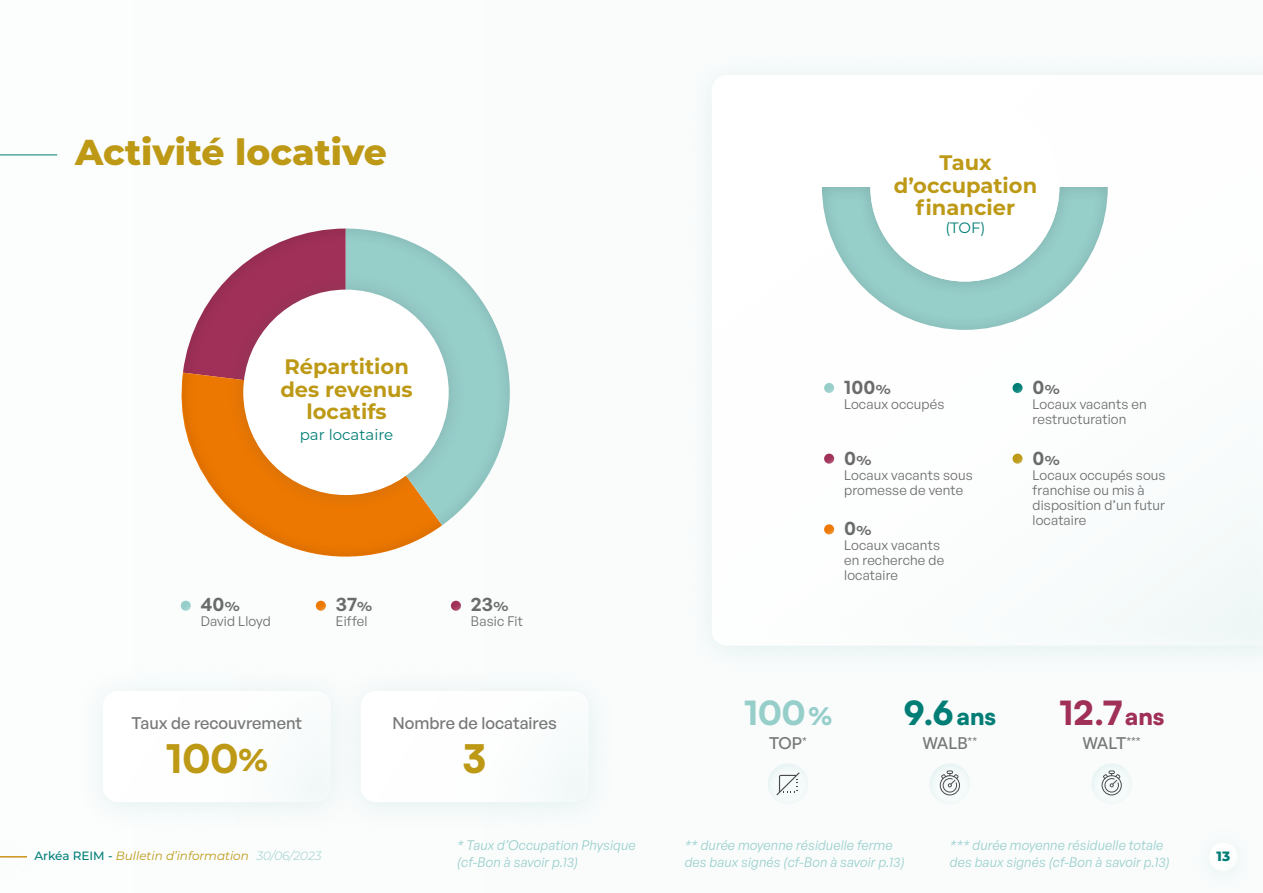
<style>
.page{position:relative;width:1263px;height:893px;background:#fafcfc}
.page>*{position:absolute;margin:0;border:0;box-sizing:border-box;transform-origin:0 0}
.t1{font:900 39px "Satoshi";color:#bd9916}
.t2{font:800 36px "Montserrat";color:#bd9916}
.t3{font:900 33px "Satoshi";color:#a03058}
.t4{font:900 33px "Satoshi";color:#007e76}
.t5{font:900 33px "Satoshi";color:#96ceca}
.t6{font:700 21px/22.5px "Montserrat";color:#bd9916;text-align:center}
.t7{font:600 19.5px "General Sans";letter-spacing:.01em;color:#6b6b6b}
.t8{font:500 16.5px "General Sans";color:#787879}
.t9{font:15px "Montserrat";color:#007e76}
.t10{font:13.5px/15px "General Sans";letter-spacing:.01em;color:#6b6b6b}
.t11{font:italic 13.5px/16.5px "General Sans";letter-spacing:.01em;color:#96ceca}
.t12{font:800 13.5px "Montserrat";color:#007e76}
.t13{font:italic 12px "Montserrat";color:#bd9916}
.s1{font-size:13.5px}
.s2{font-size:29.7px}
.s3{font-size:24px}
.s4{font-weight:500;font-style:normal;color:#007e76}
.s5{font-weight:300;color:#96ceca}
</style>
<div class="page">
<div style="left:1209px;top:842px;width:29px;height:29px;background:#fff;border-radius:50%"></div>
<svg style="left:0;top:856px;width:27px;height:1px"></svg>
<hr style="left:0;top:155px;width:57px;height:1px;background:#007e76">
<div style="left:824px;top:383px;width:10px;height:10px;background:#96ceca;border-radius:50%"></div>
<svg style="left:824px;top:454px;width:10px;height:10px"></svg>
<svg style="left:824px;top:524px;width:10px;height:10px"></svg>
<svg style="left:1012px;top:383px;width:10px;height:10px"></svg>
<svg style="left:1012px;top:454px;width:10px;height:10px"></svg>
<div style="left:809px;top:176px;width:312px;height:155px;background:#4b4b4d;opacity:.2"></div>
<div style="left:169px;top:218px;width:354px;height:339px;background:#4b4b4d;opacity:.2"></div>
<div style="left:225px;top:272px;width:242px;height:241px;background:#4b4b4d;opacity:.2"></div>
<div style="left:243px;top:290px;width:206px;height:205px;background:#fff;border-radius:50%"></div>
<div style="left:870px;top:92px;width:189px;height:190px;background:#fff;border-radius:50%"></div>
<svg style="left:940px;top:770px;width:20px;height:25px"></svg>
<svg style="left:1101px;top:770px;width:21px;height:25px"></svg>
<div style="left:103px;top:691px;width:228px;height:111px;background:#fff;border-radius:15px"></div>
<div style="left:361px;top:691px;width:228px;height:111px;background:#fff;border-radius:15px"></div>
<svg style="left:776px;top:772px;width:23px;height:23px"></svg>
<div style="left:181px;top:601px;width:10px;height:10px;background:#96ceca;border-radius:50%"></div>
<svg style="left:316px;top:601px;width:10px;height:10px"></svg>
<svg style="left:451px;top:601px;width:10px;height:10px"></svg>
<h2 class="t2" style="left:75px;top:126px;width:314px">Activité locative</h2>
<h3 class="t6" style="left:280px;top:354px;width:134px">Répartition des revenus locatifs</h3>
<p class="t9" style="left:300px;top:425px;width:95px">par locataire</p>
<h3 class="t7" style="left:201px;top:592px;width:40px">40<span class="s1">%</span></h3>
<p class="t10" style="left:201px;top:613px;width:71px">David Lloyd</p>
<h3 class="t7" style="left:336px;top:592px;width:38px">37<span class="s1">%</span></h3>
<p class="t10" style="left:336px;top:613px;width:33px">Eiffel</p>
<h3 class="t7" style="left:471px;top:592px;width:39px">23<span class="s1">%</span></h3>
<p class="t10" style="left:471px;top:613px;width:53px">Basic Fit</p>
<p class="t8" style="left:131px;top:713px;width:172px">Taux de recouvrement</p>
<h1 class="t1" style="left:166px;top:729px;width:104px">100<span class="s2">%</span></h1>
<p class="t8" style="left:392px;top:713px;width:166px">Nombre de locataires</p>
<h1 class="t1" style="left:464px;top:729px;width:24px">3</h1>
<h3 class="t6" style="left:894px;top:151px;width:145px">Taux d’occupation financier</h3>
<p class="t9" style="left:945px;top:218px;width:42px">(TOF)</p>
<h3 class="t7" style="left:844px;top:374px;width:48px">100<span class="s1">%</span></h3>
<p class="t10" style="left:844px;top:396px;width:102px">Locaux occupés</p>
<h3 class="t7" style="left:844px;top:445px;width:29px">0<span class="s1">%</span></h3>
<p class="t10" style="left:844px;top:467px;width:130px">Locaux vacants sous promesse de vente</p>
<h3 class="t7" style="left:844px;top:516px;width:29px">0<span class="s1">%</span></h3>
<p class="t10" style="left:844px;top:537px;width:101px">Locaux vacants en recherche de locataire</p>
<h3 class="t7" style="left:1032px;top:374px;width:29px">0<span class="s1">%</span></h3>
<p class="t10" style="left:1032px;top:396px;width:116px">Locaux vacants en restructuration</p>
<h3 class="t7" style="left:1032px;top:445px;width:29px">0<span class="s1">%</span></h3>
<p class="t10" style="left:1032px;top:467px;width:134px">Locaux occupés sous franchise ou mis à disposition d’un futur locataire</p>
<h3 class="t5" style="left:744px;top:688px;width:90px">100 <span class="s3">%</span></h3>
<p class="t8" style="left:769px;top:733px;width:39px">TOP<sup>*</sup></p>
<h3 class="t4" style="left:904px;top:688px;width:94px">9.6 <span class="s3">ans</span></h3>
<p class="t8" style="left:922px;top:733px;width:56px">WALB<sup>**</sup></p>
<h3 class="t3" style="left:1059px;top:688px;width:107px">12.7 <span class="s3">ans</span></h3>
<p class="t8" style="left:1082px;top:733px;width:60px">WALT<sup>***</sup></p>
<p class="t11" style="left:457px;top:837px;width:180px">* Taux d’Occupation Physique (cf-Bon à savoir p.13)</p>
<p class="t11" style="left:685px;top:837px;width:222px">** durée moyenne résiduelle ferme des baux signés (cf-Bon à savoir p.13)</p>
<p class="t11" style="left:950px;top:837px;width:222px">*** durée moyenne résiduelle totale des baux signés (cf-Bon à savoir p.13)</p>
<p class="t13" style="left:34px;top:848px;width:288px"><span class="s4">Arkéa REIM -</span> Bulletin d’information <span class="s5">30/06/2023</span></p>
<p class="t12" style="left:1216px;top:846px;width:15px">13</p>
</div>
